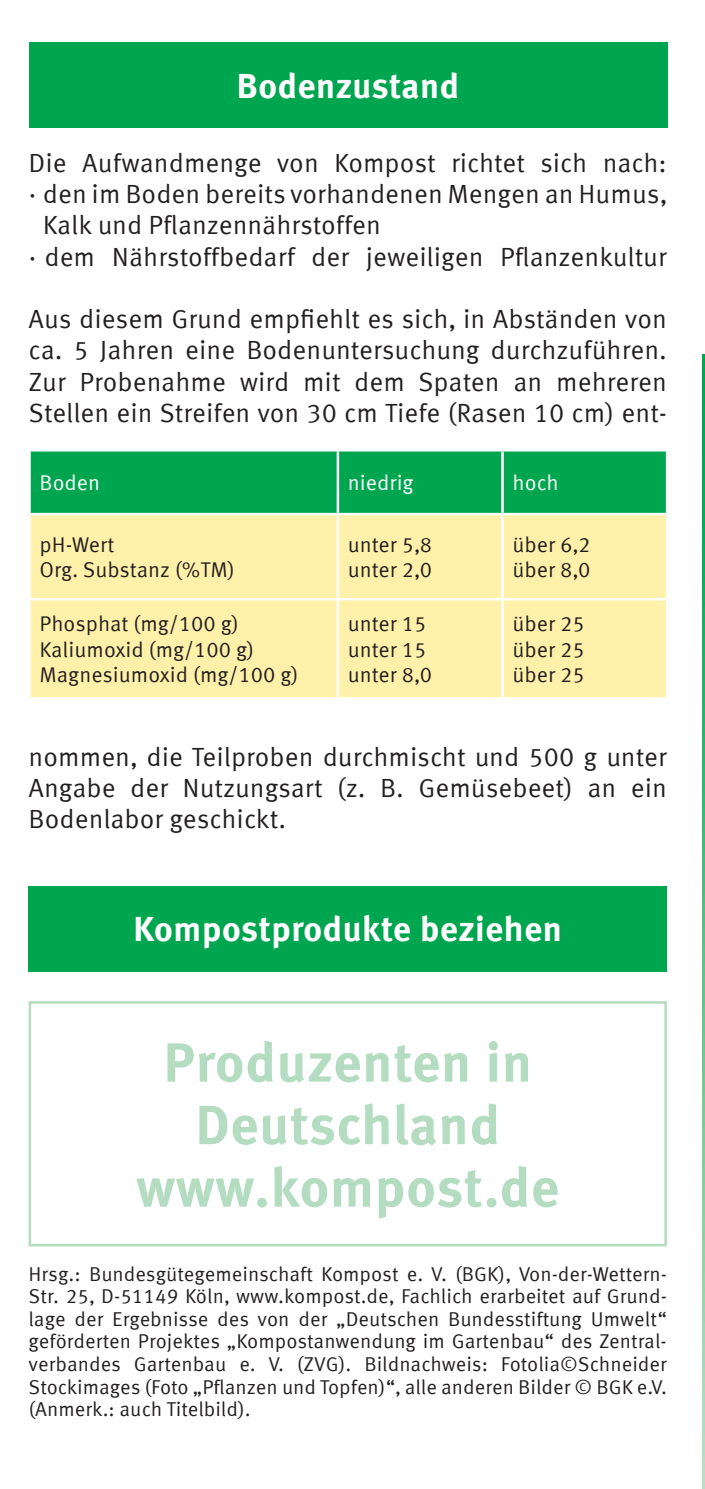
<style>
.page{position:relative;width:705px;height:1489px;background:#fff}
.page>*{position:absolute;margin:0;border:0;box-sizing:border-box;transform-origin:0 0}
.t1{font:700 55px/62.5px "Meta Corr";color:#b3dcc0;text-align:center}
.t2{font:700 35px "Meta Corr";color:#fff}
.t3{font:26.25px/31.2px "Meta Corr";color:#231f20;text-align:justify}
.t4{font:21.25px/25.5px "Meta Corr";color:#231f20}
.t5{font:21.25px "Meta Corr";color:#fff}
.t6{font:20px/22.5px "Meta Corr";color:#231f20;text-align:justify}
</style>
<div class="page">
<div style="left:29px;top:43px;width:638px;height:85px;background:#00a54f"></div>
<div style="left:31px;top:451px;width:634px;height:62px;background:#00a54f"></div>
<div style="left:31px;top:515px;width:634px;height:182px;background:#fff0aa"></div>
<hr style="left:336px;top:451px;width:3px;height:62px;background:#fff">
<hr style="left:501px;top:451px;width:2px;height:62px;background:#fff">
<hr style="left:336px;top:515px;width:3px;height:83px;background:#fff">
<hr style="left:501px;top:515px;width:2px;height:83px;background:#fff">
<hr style="left:28px;top:598px;width:310px;height:2px;background:#fff">
<hr style="left:338px;top:598px;width:164px;height:2px;background:#fff">
<hr style="left:336px;top:600px;width:3px;height:97px;background:#fff">
<hr style="left:502px;top:598px;width:166px;height:2px;background:#fff">
<hr style="left:501px;top:600px;width:2px;height:97px;background:#fff">
<div style="left:29px;top:886px;width:637px;height:85px;background:#00a54f"></div>
<div style="left:29px;top:1001px;width:637px;height:245px;border:3px solid #b3dcc0"></div>
<h2 class="t2" style="left:236px;top:72px;width:224px">Bodenzustand</h2>
<p class="t3" style="left:29px;top:146px;width:639px">Die Aufwandmenge von Kompost richtet sich nach:</p>
<p class="t3" style="left:29px;top:180px;width:639px">· den im Boden bereits vorhandenen Mengen an Humus,</p>
<p class="t3" style="left:43px;top:209px;width:339px">Kalk und Pflanzennährstoffen</p>
<p class="t3" style="left:29px;top:240px;width:639px">· dem Nährstoffbedarf der jeweiligen Pflanzenkultur</p>
<p class="t3" style="left:29px;top:302px;width:639px">Aus diesem Grund empfiehlt es sich, in Abständen von ca. 5 Jahren eine Bodenuntersuchung durchzuführen.<br>Zur Probenahme wird mit dem Spaten an mehreren Stellen ein Streifen von 30 cm Tiefe (Rasen 10 cm) ent-</p>
<p class="t5" style="left:39px;top:473px;width:62px">Boden</p>
<p class="t5" style="left:348px;top:473px;width:67px">niedrig</p>
<p class="t5" style="left:512px;top:473px;width:48px">hoch</p>
<p class="t4" style="left:39px;top:531px;width:197px">pH-Wert<br>Org. Substanz (%TM)</p>
<p class="t4" style="left:348px;top:533px;width:86px">unter 5,8 unter 2,0</p>
<p class="t4" style="left:512px;top:533px;width:80px">über 6,2 über 8,0</p>
<p class="t4" style="left:39px;top:612px;width:260px">Phosphat (mg/100 g)<br>Kaliumoxid (mg/100 g)<br>Magnesiumoxid (mg/100 g)</p>
<p class="t4" style="left:348px;top:612px;width:86px">unter 15 unter 15 unter 8,0</p>
<p class="t4" style="left:512px;top:612px;width:74px;text-align:justify">über 25 über 25 über 25</p>
<p class="t3" style="left:29px;top:742px;width:639px">nommen, die Teilproben durchmischt und 500 g unter Angabe der Nutzungsart (z. B. Gemüsebeet) an ein Bodenlabor geschickt.</p>
<h2 class="t2" style="left:133px;top:914px;width:430px">Kompostprodukte beziehen</h2>
<h1 class="t1" style="left:136px;top:1036px;width:425px">Produzenten in<br>Deutschland www.kompost.de</h1>
<p class="t6" style="left:29px;top:1262px;width:639px">Hrsg.: Bundesgütegemeinschaft Kompost e. V. (BGK), Von-der-Wettern-Str. 25, D-51149 Köln, www.kompost.de, Fachlich erarbeitet auf Grund&shy;lage der Ergebnisse des von der „Deutschen Bundesstiftung Umwelt“ geförderten Projektes „Kompostanwendung im Gartenbau“ des Zentral&shy;verbandes Gartenbau e. V. (ZVG). Bildnachweis: Fotolia©Schneider Stockimages (Foto „Pflanzen und Topfen)“, alle anderen Bilder © BGK e.V. (Anmerk.: auch Titelbild).</p>
</div>
